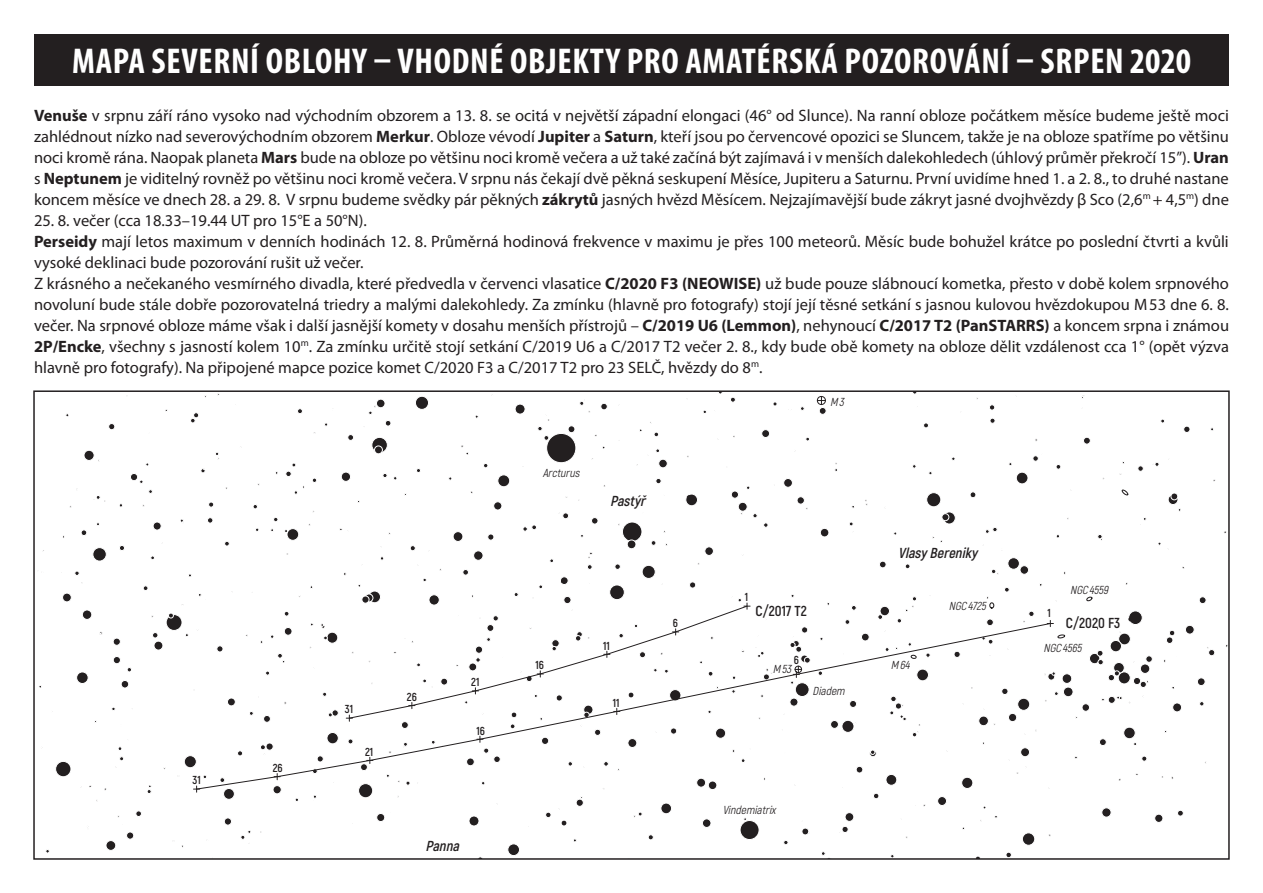
<style>
.page{position:relative;width:1263px;height:893px;background:#fff}
.page>*{position:absolute;margin:0;border:0;box-sizing:border-box;transform-origin:0 0}
.t1{font:700 condensed 36px "Myriad Pro";letter-spacing:.02em;color:#fff}
.t2{font:16.5px/21px "Myriad Pro";color:#231f20;text-align:justify}
.t3{font:italic 700 14.4px "Akrobat";color:#231f20}
.t4{font:700 14.4px "Akrobat";color:#231f20}
.t5{font:italic 11.55px "Akrobat";color:#231f20}
.t6{font:700 11.55px "Akrobat";color:#231f20}
.s1{font-weight:700}
</style>
<div class="page">
<div style="left:34px;top:34px;width:1195px;height:51px;background:#231f20"></div>
<svg style="left:1121px;top:489px;width:8px;height:7px"></svg>
<svg style="left:56px;top:761px;width:15px;height:16px"></svg>
<div style="left:55px;top:761px;width:16px;height:16px;border:1px solid #fff;border-radius:50%"></div>
<svg style="left:46px;top:849px;width:4px;height:4px"></svg>
<div style="left:1129px;top:611px;width:13px;height:13px;background:#231f20;border-radius:50%"></div>
<div style="left:1128px;top:611px;width:14px;height:14px;border:1px solid #fff;border-radius:50%"></div>
<div style="left:1118px;top:672px;width:12px;height:12px;background:#231f20;border-radius:50%"></div>
<div style="left:1118px;top:672px;width:12px;height:12px;border:1px solid #fff;border-radius:50%"></div>
<div style="left:1119px;top:633px;width:11px;height:12px;background:#231f20;border-radius:50%"></div>
<div style="left:1118px;top:633px;width:12px;height:12px;border:1px solid #fff;border-radius:50%"></div>
<div style="left:1124px;top:727px;width:11px;height:12px;background:#231f20;border-radius:50%"></div>
<div style="left:1123px;top:727px;width:12px;height:12px;border:1px solid #fff;border-radius:50%"></div>
<div style="left:1110px;top:640px;width:11px;height:12px;background:#231f20;border-radius:50%"></div>
<div style="left:1110px;top:640px;width:12px;height:12px;border:1px solid #fff;border-radius:50%"></div>
<div style="left:1113px;top:662px;width:11px;height:11px;background:#231f20;border-radius:50%"></div>
<div style="left:1113px;top:662px;width:11px;height:11px;border:1px solid #fff;border-radius:50%"></div>
<div style="left:1140px;top:664px;width:10px;height:9px;background:#231f20;border-radius:50%"></div>
<div style="left:1140px;top:664px;width:10px;height:10px;border:1px solid #fff;border-radius:50%"></div>
<div style="left:1102px;top:808px;width:9px;height:9px;background:#231f20;border-radius:50%"></div>
<div style="left:1102px;top:808px;width:9px;height:9px;border:1px solid #fff;border-radius:50%"></div>
<div style="left:1173px;top:703px;width:8px;height:9px;background:#231f20;border-radius:50%"></div>
<div style="left:1172px;top:703px;width:10px;height:9px;border:1px solid #fff;border-radius:50%"></div>
<div style="left:1185px;top:625px;width:9px;height:9px;background:#231f20;border-radius:50%"></div>
<div style="left:1185px;top:625px;width:9px;height:9px;border:1px solid #fff;border-radius:50%"></div>
<div style="left:1155px;top:814px;width:8px;height:8px;background:#231f20;border-radius:50%"></div>
<div style="left:1154px;top:814px;width:9px;height:9px;border:1px solid #fff;border-radius:50%"></div>
<div style="left:1197px;top:678px;width:8px;height:8px;background:#231f20;border-radius:50%"></div>
<div style="left:1197px;top:678px;width:8px;height:8px;border:1px solid #fff;border-radius:50%"></div>
<div style="left:1133px;top:677px;width:7px;height:8px;background:#231f20;border-radius:50%"></div>
<div style="left:1133px;top:677px;width:8px;height:8px;border:1px solid #fff;border-radius:50%"></div>
<div style="left:1108px;top:696px;width:7px;height:7px;background:#231f20;border-radius:50%"></div>
<div style="left:1108px;top:696px;width:7px;height:7px;border:1px solid #fff;border-radius:50%"></div>
<div style="left:1099px;top:738px;width:7px;height:8px;border:1px solid #fff;border-radius:50%"></div>
<svg style="left:1146px;top:656px;width:6px;height:6px"></svg>
<div style="left:1166px;top:637px;width:7px;height:6px;background:#231f20;border-radius:50%"></div>
<div style="left:1166px;top:637px;width:7px;height:7px;border:1px solid #fff;border-radius:50%"></div>
<div style="left:1108px;top:674px;width:6px;height:7px;background:#231f20;border-radius:50%"></div>
<div style="left:1108px;top:674px;width:7px;height:7px;border:1px solid #fff;border-radius:50%"></div>
<div style="left:1140px;top:681px;width:6px;height:7px;border:1px solid #fff;border-radius:50%"></div>
<div style="left:1208px;top:649px;width:7px;height:7px;background:#231f20;border-radius:50%"></div>
<div style="left:1208px;top:649px;width:7px;height:7px;border:1px solid #fff;border-radius:50%"></div>
<svg style="left:1177px;top:810px;width:6px;height:6px"></svg>
<svg style="left:1169px;top:630px;width:6px;height:6px"></svg>
<svg style="left:1114px;top:671px;width:5px;height:5px"></svg>
<svg style="left:1141px;top:756px;width:6px;height:5px"></svg>
<svg style="left:1199px;top:701px;width:5px;height:5px"></svg>
<svg style="left:1116px;top:696px;width:6px;height:3px"></svg>
<svg style="left:1140px;top:680px;width:8px;height:7px"></svg>
<svg style="left:1168px;top:495px;width:10px;height:10px"></svg>
<div style="left:1168px;top:495px;width:10px;height:10px;border:1px solid #fff;border-radius:50%"></div>
<div style="left:1199px;top:597px;width:7px;height:7px;background:#231f20;border-radius:50%"></div>
<div style="left:1199px;top:597px;width:7px;height:7px;border:1px solid #fff;border-radius:50%"></div>
<div style="left:1171px;top:493px;width:7px;height:7px;background:#231f20;border-radius:50%"></div>
<div style="left:1171px;top:493px;width:7px;height:7px;border:1px solid #fff;border-radius:50%"></div>
<div style="left:1183px;top:426px;width:7px;height:7px;border:1px solid #fff;border-radius:50%"></div>
<svg style="left:1138px;top:466px;width:5px;height:5px"></svg>
<svg style="left:1160px;top:419px;width:4px;height:4px"></svg>
<svg style="left:1152px;top:462px;width:7px;height:4px"></svg>
<svg style="left:60px;top:393px;width:1044px;height:464px"></svg>
<h1 class="t1" style="left:72px;top:38px;width:1121px">MAPA SEVERNÍ OBLOHY – VHODNÉ OBJEKTY PRO AMATÉRSKÁ POZOROVÁNÍ – SRPEN 2020</h1>
<p class="t2" style="left:34px;top:104px;width:1196px"><span class="s1">Venuše</span> v srpnu září ráno vysoko nad východním obzorem a 13. 8. se ocitá v největší západní elongaci (46° od Slunce). Na ranní obloze počátkem měsíce budeme ještě moci zahlédnout nízko nad severovýchodním obzorem <span class="s1">Merkur</span>. Obloze vévodí <span class="s1">Jupiter</span> a <span class="s1">Saturn</span>, kteří jsou po červencové opozici se Sluncem, takže je na obloze spatříme po většinu noci kromě rána. Naopak planeta <span class="s1">Mars</span> bude na obloze po většinu noci kromě večera a už také začíná být zajímavá i v menších dalekohledech (úhlový průměr překročí 15”). <span class="s1">Uran </span>s <span class="s1">Neptunem</span> je viditelný rovněž po většinu noci kromě večera. V srpnu nás čekají dvě pěkná seskupení Měsíce, Jupiteru a Saturnu. První uvidíme hned 1. a 2. 8., to druhé nastane koncem měsíce ve dnech 28. a 29. 8. V srpnu budeme svědky pár pěkných <span class="s1">zákrytů</span> jasných hvězd Měsícem. Nejzajímavější bude zákryt jasné dvojhvězdy β Sco (2,6<sup>m</sup> + 4,5<sup>m</sup>) dne</p>
<p class="t2" style="left:34px;top:209px;width:1196px;text-align:left">25. 8. večer (cca 18.33–19.44 UT pro 15°E a 50°N).<br><span class="s1">Perseidy</span> mají letos maximum v denních hodinách 12. 8. Průměrná hodinová frekvence v maximu je přes 100 meteorů. Měsíc bude bohužel krátce po poslední čtvrti a kvůli vysoké deklinaci bude pozorování rušit už večer.<br>Z krásného a nečekaného vesmírného divadla, které předvedla v červenci vlasatice <span class="s1">C/2020 F3 (NEOWISE)</span> už bude pouze slábnoucí kometka, přesto v době kolem srpnového novoluní bude stále dobře pozorovatelná triedry a malými dalekohledy. Za zmínku (hlavně pro fotografy) stojí její těsné setkání s jasnou kulovou hvězdokupou M53 dne 6. 8. večer. Na srpnové obloze máme však i další jasnější komety v dosahu menších přístrojů – <span class="s1">C/2019 U6 (Lemmon)</span>, nehynoucí <span class="s1">C/2017 T2 (PanSTARRS)</span> a koncem srpna i známou <span class="s1">2P/Encke</span>, všechny s jasností kolem 10<sup>m</sup>. Za zmínku určitě stojí setkání C/2019 U6 a C/2017 T2 večer 2. 8., kdy bude obě komety na obloze dělit vzdálenost cca 1° (opět výzva hlavně pro fotografy). Na připojené mapce pozice komet C/2020 F3 a C/2017 T2 pro 23 SELČ, hvězdy do 8<sup>m</sup>.</p>
<p class="t6" style="left:193px;top:772px;width:10px">31</p>
<p class="t6" style="left:273px;top:760px;width:12px">26</p>
<p class="t6" style="left:345px;top:702px;width:10px">31</p>
<p class="t6" style="left:365px;top:745px;width:10px">21</p>
<p class="t6" style="left:407px;top:690px;width:12px">26</p>
<p class="t6" style="left:471px;top:675px;width:10px">21</p>
<p class="t6" style="left:476px;top:723px;width:10px">16</p>
<p class="t3" style="left:425px;top:837px;width:39px">Panna</p>
<p class="t5" style="left:543px;top:466px;width:41px">Arcturus</p>
<p class="t3" style="left:610px;top:492px;width:40px">Pastýř</p>
<p class="t6" style="left:535px;top:658px;width:10px">16</p>
<p class="t6" style="left:603px;top:638px;width:8px">11</p>
<p class="t6" style="left:613px;top:695px;width:8px">11</p>
<p class="t6" style="left:673px;top:615px;width:7px">6</p>
<p class="t5" style="left:830px;top:395px;width:18px">M3</p>
<p class="t6" style="left:745px;top:590px;width:5px">1</p>
<p class="t4" style="left:755px;top:602px;width:53px">C/2017 T2</p>
<p class="t6" style="left:794px;top:653px;width:7px">6</p>
<p class="t5" style="left:773px;top:662px;width:23px">M53</p>
<p class="t5" style="left:812px;top:684px;width:37px">Diadem</p>
<p class="t5" style="left:723px;top:803px;width:57px">Vindemiatrix</p>
<p class="t3" style="left:898px;top:544px;width:84px">VlasyBereniky</p>
<p class="t5" style="left:891px;top:658px;width:23px">M64</p>
<p class="t5" style="left:949px;top:599px;width:41px">NGC 4725</p>
<p class="t6" style="left:1048px;top:606px;width:5px">1</p>
<p class="t5" style="left:1070px;top:583px;width:42px">NGC 4559</p>
<p class="t4" style="left:1066px;top:614px;width:56px">C/2020 F3</p>
<p class="t5" style="left:1043px;top:641px;width:42px">NGC 4565</p>
</div>
